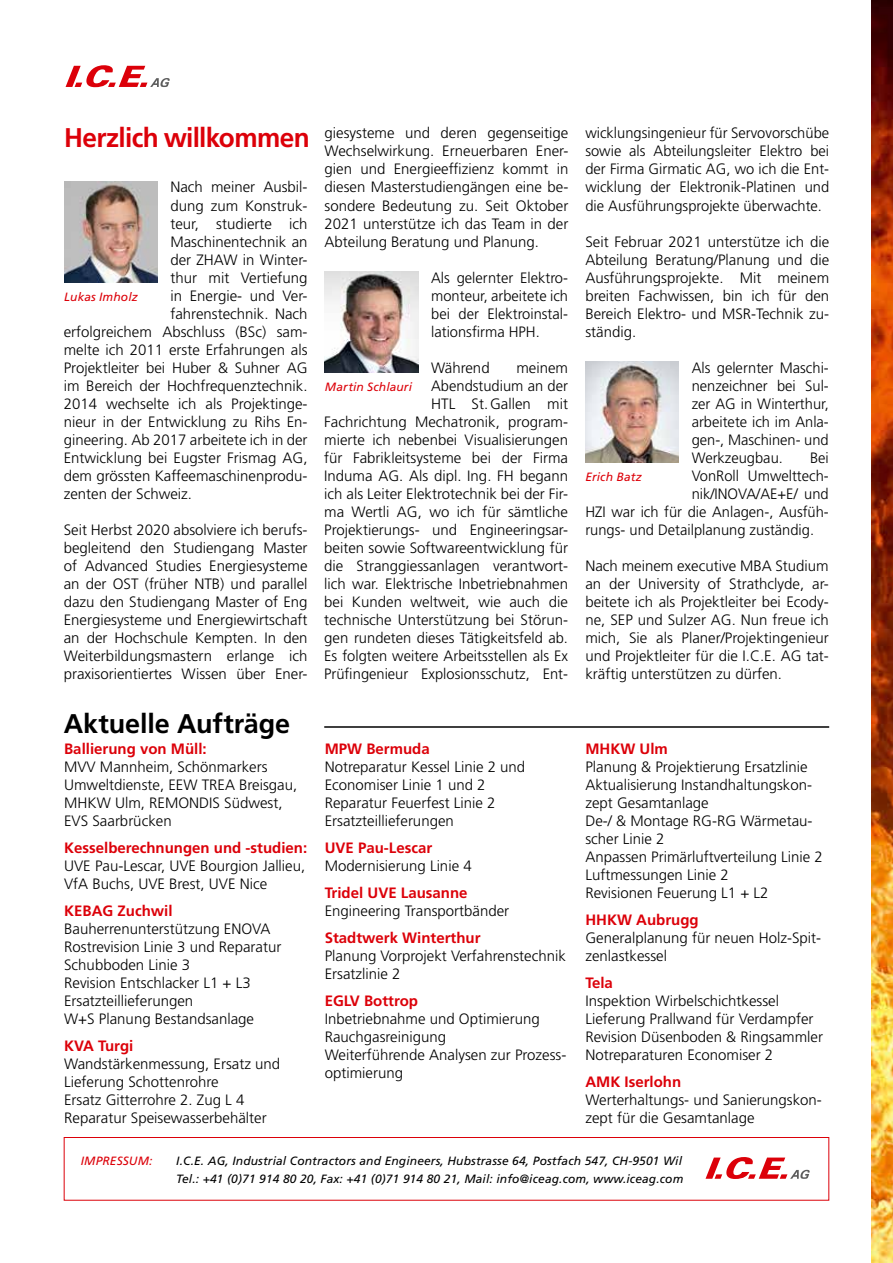
<style>
.page{position:relative;width:893px;height:1263px;background:#fff}
.page>*{position:absolute;margin:0;border:0;box-sizing:border-box;transform-origin:0 0}
.t1{font:700 27px "Frutiger LT Std";letter-spacing:-.025em;color:#dc0009}
.t2{font:700 27px "Frutiger LT Std";letter-spacing:-.005em;color:#000}
.t3{font:300 15px/18px "Frutiger LT Std";color:#000}
.t4{font:700 15px "Frutiger LT Std";color:#dc0009}
.t5{font:italic 12px/17.9px "Frutiger LT Std";letter-spacing:.01em;color:#000}
.t6{font:italic 12px "Frutiger LT Std";letter-spacing:.01em;color:#dc0009}
</style>
<div class="page">
<svg style="left:66px;top:65px;width:104px;height:22px"></svg>
<img style="left:872px;top:0;width:21px;height:1263px">
<div style="left:64px;top:1137px;width:765px;height:63px;border:1px solid #dc0009"></div>
<svg style="left:705px;top:1157px;width:105px;height:22px"></svg>
<hr style="left:324px;top:726px;width:505px;height:2px;background:#000">
<img style="left:585px;top:362px;width:94px;height:100px">
<img style="left:325px;top:272px;width:93px;height:100px">
<img style="left:64px;top:181px;width:94px;height:101px">
<h1 class="t1" style="left:64px;top:121px;width:247px">Herzlich willkommen</h1>
<p class="t3" style="left:170px;top:179px;width:139px">Nach meiner Ausbil-</p>
<p class="t3" style="left:170px;top:197px;width:139px">dung zum Konstruk-</p>
<p class="t3" style="left:170px;top:215px;width:139px">teur, studierte ich</p>
<p class="t3" style="left:170px;top:233px;width:139px">Maschinentechnik an</p>
<p class="t3" style="left:170px;top:251px;width:139px">der ZHAW in Winter-</p>
<p class="t3" style="left:170px;top:269px;width:139px">thur mit Vertiefung</p>
<p class="t3" style="left:170px;top:287px;width:139px">in Energie- und Ver-</p>
<p class="t3" style="left:170px;top:305px;width:139px">fahrenstechnik. Nach</p>
<p class="t3" style="left:64px;top:323px;width:245px">erfolgreichem Abschluss (BSc) sam-</p>
<p class="t3" style="left:64px;top:341px;width:245px">melte ich 2011 erste Erfahrungen als</p>
<p class="t3" style="left:64px;top:359px;width:245px">Projektleiter bei Huber &amp; Suhner AG</p>
<p class="t3" style="left:64px;top:377px;width:245px">im Bereich der Hochfrequenztechnik.</p>
<p class="t3" style="left:64px;top:395px;width:245px">2014 wechselte ich als Projektinge-</p>
<p class="t3" style="left:64px;top:413px;width:245px">nieur in der Entwicklung zu Rihs En-</p>
<p class="t3" style="left:64px;top:431px;width:245px">gineering. Ab 2017 arbeitete ich in der</p>
<p class="t3" style="left:64px;top:449px;width:245px">Entwicklung bei Eugster Frismag AG,</p>
<p class="t3" style="left:64px;top:467px;width:245px">dem grössten Kaffeemaschinenprodu-</p>
<p class="t3" style="left:64px;top:485px;width:130px">zenten der Schweiz.</p>
<p class="t3" style="left:64px;top:521px;width:245px;text-align:justify">Seit Herbst 2020 absolviere ich berufs&shy;begleitend den Studiengang Master of Advanced Studies Energiesysteme an der OST (früher NTB) und parallel dazu den Studiengang Master of Eng Energiesysteme und Energiewirtschaft an der Hochschule Kempten. In den Weiterbildungsmastern erlange ich praxisorientiertes Wissen über Ener-</p>
<p class="t6" style="left:64px;top:289px;width:75px">Lukas Imholz</p>
<h1 class="t2" style="left:64px;top:707px;width:228px">Aktuelle Aufträge</h1>
<p class="t4" style="left:64px;top:740px;width:144px">Ballierung von Müll:</p>
<p class="t3" style="left:64px;top:758px;width:235px">MVV Mannheim, Schönmarkers<br>Umweltdienste, EEW TREA Breisgau,<br>MHKW Ulm, REMONDIS Südwest,<br>EVS Saarbrücken</p>
<p class="t4" style="left:64px;top:839px;width:245px">Kesselberechnungen und -studien:</p>
<p class="t3" style="left:64px;top:857px;width:243px">UVE Pau-Lescar, UVE Bourgion Jallieu,<br>VfA Buchs, UVE Brest, UVE Nice</p>
<p class="t4" style="left:64px;top:902px;width:110px">KEBAG Zuchwil</p>
<p class="t3" style="left:64px;top:920px;width:219px">Bauherrenunterstützung ENOVA<br>Rostrevision Linie 3 und Reparatur<br>Schubboden Linie 3<br>Revision Entschlacker L1 + L3<br>Ersatzteillieferungen<br>W+S Planung Bestandsanlage</p>
<p class="t4" style="left:64px;top:1037px;width:71px">KVA Turgi</p>
<p class="t3" style="left:64px;top:1055px;width:218px">Wandstärkenmessung, Ersatz und<br>Lieferung Schottenrohre<br>Ersatz Gitterrohre 2. Zug L 4<br>Reparatur Speisewasserbehälter</p>
<p class="t3" style="left:585px;top:125px;width:245px;text-align:justify">wicklungsingenieur für Servovorschübe sowie als Abteilungsleiter Elektro bei der Firma Girmatic AG, wo ich die Ent&shy;wicklung der Elektronik-Platinen und die Ausführungsprojekte überwachte.</p>
<p class="t3" style="left:585px;top:233px;width:245px;text-align:justify">Seit Februar 2021 unterstütze ich die Abteilung Beratung/Planung und die Ausführungsprojekte. Mit meinem breiten Fachwissen, bin ich für den Bereich Elektro- und MSR-Technik zu&shy;ständig.</p>
<p class="t3" style="left:325px;top:125px;width:245px;text-align:justify">giesysteme und deren gegenseitige Wechselwirkung. Erneuerbaren Ener&shy;gien und Energieeffizienz kommt in diesen Masterstudiengängen eine be&shy;sondere Bedeutung zu. Seit Oktober 2021 unterstütze ich das Team in der Abteilung Beratung und Planung.</p>
<p class="t3" style="left:431px;top:269px;width:138px;text-align:justify">Als gelernter Elektro&shy;monteur, arbeitete ich bei der Elektroinstal&shy;lationsfirma HPH.</p>
<p class="t3" style="left:431px;top:359px;width:60px">Während</p>
<p class="t3" style="left:324px;top:359px;width:245px;text-align:right">meinem<br>Abendstudium an der<br>HTL St.Gallen mit<br>Fachrichtung Mechatronik, program&shy;mierte ich nebenbei Visualisierungen für Fabrikleitsysteme bei der Firma Induma AG. Als dipl. Ing. FH begann ich als Leiter Elektrotechnik bei der Fir&shy;ma Wertli AG, wo ich für sämtliche Projektierungs- und Engineeringsar&shy;beiten sowie Softwareentwicklung für die Stranggiessanlagen verantwort&shy;lich war. Elektrische Inbetriebnahmen bei Kunden weltweit, wie auch die technische Unterstützung bei Störun&shy;gen rundeten dieses Tätigkeitsfeld ab.<br>Es folgten weitere Arbeitsstellen als Ex Prüfingenieur Explosionsschutz, Ent-</p>
<p class="t3" style="left:692px;top:359px;width:139px;text-align:justify">Als gelernter Maschi&shy;nenzeichner bei Sul&shy;zer AG in Winterthur, arbeitete ich im Anla&shy;gen-, Maschinen- und Werkzeugbau.</p>
<p class="t6" style="left:325px;top:379px;width:89px">Martin Schlauri</p>
<p class="t3" style="left:810px;top:449px;width:20px">Bei</p>
<p class="t3" style="left:692px;top:467px;width:139px">VonRoll Umwelttech-</p>
<p class="t3" style="left:692px;top:485px;width:139px">nik/INOVA/AE+E/ und</p>
<p class="t3" style="left:585px;top:503px;width:245px">HZI war ich für die Anlagen-, Ausfüh-</p>
<p class="t3" style="left:585px;top:521px;width:230px">rungs- und Detailplanung zuständig.</p>
<p class="t3" style="left:585px;top:557px;width:245px;text-align:justify">Nach meinem executive MBA Studium an der University of Strathclyde, ar&shy;beitete ich als Projektleiter bei Ecody&shy;ne, SEP und Sulzer AG. Nun freue ich mich, Sie als Planer/Projektingenieur und Projektleiter für die I.C.E. AG tat&shy;kräftig unterstützen zu dürfen.</p>
<p class="t6" style="left:585px;top:469px;width:58px">Erich Batz</p>
<p class="t4" style="left:325px;top:740px;width:107px">MPW Bermuda</p>
<p class="t3" style="left:325px;top:758px;width:202px">Notreparatur Kessel Linie 2 und<br>Economiser Linie 1 und 2<br>Reparatur Feuerfest Linie 2<br>Ersatzteillieferungen</p>
<p class="t4" style="left:325px;top:839px;width:109px">UVE Pau-Lescar</p>
<p class="t3" style="left:325px;top:857px;width:148px">Modernisierung Linie 4</p>
<p class="t4" style="left:325px;top:884px;width:144px">Tridel UVE Lausanne</p>
<p class="t3" style="left:325px;top:902px;width:186px">Engineering Transportbänder</p>
<p class="t4" style="left:325px;top:929px;width:157px">Stadtwerk Winterthur</p>
<p class="t3" style="left:325px;top:947px;width:243px">Planung Vorprojekt Verfahrenstechnik<br>Ersatzlinie 2</p>
<p class="t4" style="left:325px;top:992px;width:95px">EGLV Bottrop</p>
<p class="t3" style="left:325px;top:1010px;width:243px">Inbetriebnahme und Optimierung<br>Rauchgasreinigung<br>Weiterführende Analysen zur Prozess&shy;optimierung</p>
<p class="t4" style="left:585px;top:740px;width:84px">MHKW Ulm</p>
<p class="t3" style="left:585px;top:758px;width:239px">Planung &amp; Projektierung Ersatzlinie<br>Aktualisierung Instandhaltungskon&shy;zept Gesamtanlage<br>De-/ &amp; Montage RG-RG Wärmetau&shy;scher Linie 2<br>Anpassen Primärluftverteilung Linie 2<br>Luftmessungen Linie 2<br>Revisionen Feuerung L1 + L2</p>
<p class="t4" style="left:585px;top:911px;width:115px">HHKW Aubrugg</p>
<p class="t3" style="left:585px;top:929px;width:237px">Generalplanung für neuen Holz-Spit&shy;zenlastkessel</p>
<p class="t4" style="left:585px;top:974px;width:29px">Tela</p>
<p class="t3" style="left:585px;top:992px;width:239px">Inspektion Wirbelschichtkessel Lieferung Prallwand für Verdampfer Revision Düsenboden &amp; Ringsammler Notreparaturen Economiser 2</p>
<p class="t4" style="left:585px;top:1073px;width:97px">AMK Iserlohn</p>
<p class="t3" style="left:585px;top:1091px;width:238px">Werterhaltungs- und Sanierungskon&shy;zept für die Gesamtanlage</p>
<p class="t6" style="left:81px;top:1153px;width:73px">IMPRESSUM:</p>
<p class="t5" style="left:176px;top:1152px;width:509px">I.C.E. AG, Industrial Contractors and Engineers, Hubstrasse 64, Postfach 547, CH-9501 Wil<br>Tel.: +41 (0)71 914 80 20, Fax: +41 (0)71 914 80 21, Mail: info@iceag.com, www.iceag.com</p>
</div>
